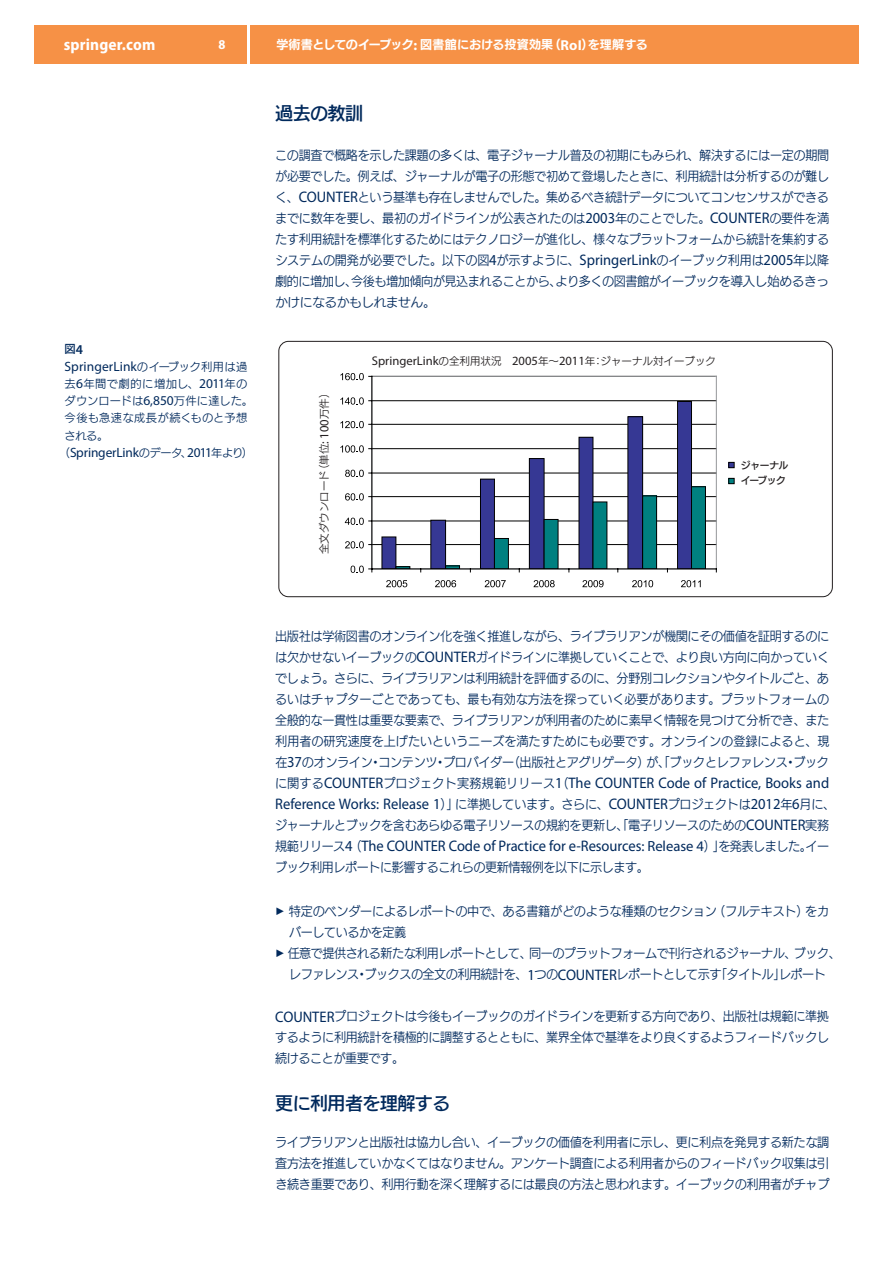
<style>
.page{position:relative;width:893px;height:1263px;background:#fff}
.page>*{position:absolute;margin:0;border:0;box-sizing:border-box;transform-origin:0 0}
.t1{font:18px "New Rodin Pro N DB";letter-spacing:-.03em;color:#00295c}
.t2{font:700 semi-condensed 16.5px "Myriad Pro";letter-spacing:.01em;color:#fff}
.t3{font:15.3px/21px "Myriad Pro";color:#00295c;scale:.95 1}
.t4{font:13.5px "Myriad Pro";letter-spacing:-.01em;color:#00295c}
.t5{font:700 semi-condensed 13.5px "Myriad Pro";color:#fff}
.t6{font:12.75px/21px "New Rodin Pro N M";letter-spacing:-.03em;color:#00295c;text-align:justify;scale:.95 1}
.t7{font:12px "New Rodin Pro N B";color:#fff}
.t8{font:11.25px/17.2px "New Rodin Pro N M";letter-spacing:.025em;color:#00295c}
.t9{font:11.25px "New Rodin Pro N DB";color:#00295c}
.t10{font:10.5px "New Rodin Pro N M";color:#231f20}
.t11{font:9.75px/15px "New Rodin Pro N DB";letter-spacing:-.055em;color:#231f20}
.s1{font-family:"Myriad Pro";font-weight:700;font-size:14.4px}
.s2{font-family:"Myriad Pro";font-weight:600;font-size:13.5px}
.s3{font-family:"New Rodin Pro N M";font-size:11.25px}
.s4{font-family:"Myriad Pro";font-size:13.5px}
.s5{font-family:"Myriad Pro";font-size:15.3px}
.s6{font-family:"Myriad Pro";font-size:12.6px}
.s7{font-family:"New Rodin Pro N M";font-size:12.75px}
.s8{font-size:14.7px}
.s9{font-family:"S Buttons"}
</style>
<div class="page">
<div style="left:34px;top:26px;width:213px;height:38px;background:#f69146"></div>
<div style="left:251px;top:26px;width:608px;height:38px;background:#f69146"></div>
<div style="left:278px;top:341px;width:555px;height:256px;border:1px solid #231f20;border-radius:10px"></div>
<hr style="left:372px;top:400px;width:344px;height:1px;background:#000">
<hr style="left:372px;top:424px;width:344px;height:1px;background:#000">
<hr style="left:372px;top:448px;width:344px;height:1px;background:#000">
<hr style="left:372px;top:473px;width:344px;height:1px;background:#000">
<hr style="left:372px;top:496px;width:344px;height:1px;background:#000">
<hr style="left:372px;top:521px;width:344px;height:1px;background:#000">
<hr style="left:372px;top:544px;width:344px;height:1px;background:#000">
<hr style="left:371px;top:376px;width:1px;height:193px;background:#949699">
<hr style="left:372px;top:568px;width:344px;height:1px;background:#949699">
<hr style="left:716px;top:376px;width:1px;height:193px;background:#949699">
<hr style="left:372px;top:376px;width:344px;height:1px;background:#949699">
<div style="left:382px;top:537px;width:14px;height:32px;background:#363894"></div>
<div style="left:431px;top:520px;width:15px;height:49px;background:#363894"></div>
<div style="left:430px;top:520px;width:16px;height:49px;border:1px solid #000"></div>
<div style="left:480px;top:479px;width:14px;height:90px;background:#363894"></div>
<div style="left:480px;top:479px;width:15px;height:90px;border:1px solid #000"></div>
<div style="left:529px;top:459px;width:15px;height:110px;background:#363894"></div>
<div style="left:529px;top:458px;width:15px;height:111px;border:1px solid #000"></div>
<div style="left:579px;top:437px;width:14px;height:132px;background:#363894"></div>
<div style="left:579px;top:437px;width:14px;height:132px;border:1px solid #000"></div>
<div style="left:628px;top:417px;width:15px;height:152px;background:#363894"></div>
<div style="left:627px;top:416px;width:16px;height:153px;border:1px solid #000"></div>
<div style="left:677px;top:401px;width:14px;height:168px;background:#363894"></div>
<div style="left:677px;top:401px;width:15px;height:168px;border:1px solid #000"></div>
<div style="left:396px;top:566px;width:14px;height:3px;border:1px solid #000"></div>
<div style="left:445px;top:565px;width:15px;height:4px;border:1px solid #000"></div>
<div style="left:494px;top:538px;width:14px;height:31px;background:#008080"></div>
<div style="left:494px;top:538px;width:15px;height:31px;border:1px solid #000"></div>
<div style="left:544px;top:519px;width:14px;height:50px;background:#008080"></div>
<div style="left:544px;top:519px;width:14px;height:50px;border:1px solid #000"></div>
<div style="left:593px;top:502px;width:14px;height:67px;background:#008080"></div>
<div style="left:593px;top:502px;width:14px;height:67px;border:1px solid #000"></div>
<div style="left:643px;top:496px;width:14px;height:73px;background:#008080"></div>
<div style="left:642px;top:495px;width:15px;height:74px;border:1px solid #000"></div>
<div style="left:691px;top:487px;width:14px;height:82px;background:#008080"></div>
<div style="left:691px;top:486px;width:15px;height:83px;border:1px solid #000"></div>
<hr style="left:372px;top:569px;width:344px;height:1px;background:#000">
<hr style="left:372px;top:376px;width:1px;height:193px;background:#000">
<svg style="left:351px;top:566px;width:22px;height:7px"></svg>
<svg style="left:345px;top:541px;width:27px;height:7px"></svg>
<svg style="left:345px;top:518px;width:27px;height:7px"></svg>
<svg style="left:345px;top:493px;width:27px;height:7px"></svg>
<svg style="left:345px;top:470px;width:27px;height:7px"></svg>
<svg style="left:340px;top:445px;width:32px;height:8px"></svg>
<svg style="left:340px;top:421px;width:32px;height:7px"></svg>
<svg style="left:340px;top:397px;width:32px;height:8px"></svg>
<svg style="left:340px;top:373px;width:32px;height:7px"></svg>
<svg style="left:386px;top:580px;width:21px;height:7px"></svg>
<svg style="left:435px;top:580px;width:21px;height:7px"></svg>
<svg style="left:485px;top:580px;width:21px;height:7px"></svg>
<svg style="left:533px;top:580px;width:22px;height:7px"></svg>
<svg style="left:582px;top:580px;width:22px;height:7px"></svg>
<svg style="left:632px;top:580px;width:21px;height:7px"></svg>
<svg style="left:681px;top:580px;width:20px;height:7px"></svg>
<div style="left:728px;top:462px;width:7px;height:6px;border:1px solid #000"></div>
<div style="left:728px;top:478px;width:7px;height:6px;border:1px solid #000"></div>
<p class="t2" style="left:64px;top:35px;width:93px">springer.com</p>
<p class="t5" style="left:218px;top:37px;width:8px">8</p>
<p class="t7" style="left:276px;top:35px;width:373px">学術書としてのイーブック<span class="s1">:</span> 図書館における投資効果（<span class="s1">RoI</span>）を理解する</p>
<p class="t9" style="left:65px;top:339px;width:20px">図<span class="s2">4</span></p>
<p class="t4" style="left:65px;top:358px;width:184px">SpringerLink<span class="s3">のイーブック利用は過</span></p>
<p class="t8" style="left:65px;top:374px;width:190px">去<span class="s4">6</span>年間で劇的に増加し、<span class="s4">2011</span>年のダウンロードは<span class="s4">6,850</span>万件に達した。今後も急速な成長が続くものと予想される。</p>
<p class="t4" style="left:59px;top:444px;width:196px"><span class="s3">（</span>SpringerLink<span class="s3">のデータ、</span>2011<span class="s3">年より）</span></p>
<h1 class="t1" style="left:275px;top:97px;width:89px">過去の教訓</h1>
<p class="t6" style="left:275px;top:143px;width:585px">この調査で概略を示した課題の多くは、電子ジャーナル普及の初期にもみられ、解決するには一定の期間が必要でした。例えば、ジャーナルが電子の形態で初めて登場したときに、利用統計は分析するのが難しく、<span class="s5">COUNTER</span>という基準も存在しませんでした。集めるべき統計データについてコンセンサスができるまでに数年を要し、最初のガイドラインが公表されたのは<span class="s5">2003</span>年のことでした。<span class="s5">COUNTER</span>の要件を満たす利用統計を標準化するためにはテクノロジーが進化し、様々なプラットフォームから統計を集約するシステムの開発が必要でした。以下の図<span class="s5">4</span>が示すように、<span class="s5">SpringerLink</span>のイーブック利用は<span class="s5">2005</span>年以降劇的に増加し、今後も増加傾向が見込まれることから、より多くの図書館がイーブックを導入し始めるきっかけになるかもしれません。</p>
<p class="t10" style="left:315px;top:554px;width:168px;rotate:-90deg">全文ダウンロード（単位<span class="s6">: 100</span>万件）</p>
<p class="t10" style="left:372px;top:352px;width:356px"><span class="s6">SpringerLink</span>の全利用状況　<span class="s6">2005</span>年～<span class="s6">2011</span>年：ジャーナル対イーブック　</p>
<p class="t11" style="left:741px;top:457px;width:49px">ジャーナルイーブック</p>
<p class="t6" style="left:275px;top:624px;width:585px">出版社は学術図書のオンライン化を強く推進しながら、ライブラリアンが機関にその価値を証明するのには欠かせないイーブックの<span class="s5">COUNTER</span>ガイドラインに準拠していくことで、より良い方向に向かっていくでしょう。さらに、ライブラリアンは利用統計を評価するのに、分野別コレクションやタイトルごと、あるいはチャプターごとであっても、最も有効な方法を探っていく必要があります。プラットフォームの全般的な一貫性は重要な要素で、ライブラリアンが利用者のために素早く情報を見つけて分析でき、また利用者の研究速度を上げたいというニーズを満たすためにも必要です。オンラインの登録によると、現在<span class="s5">37</span>のオンライン・コンテンツ・プロバイダー（出版社とアグリゲータ）が、「ブックとレファレンス・ブック</p>
<p class="t3" style="left:275px;top:772px;width:591px"><span class="s7">に関する</span>COUNTER<span class="s7">プロジェクト実務規範リリース</span>1<span class="s7">（</span>The COUNTER Code of Practice, Books and<br>Reference Works: Release 1<span class="s7">）」に準拠しています。さらに、</span>COUNTER<span class="s7">プロジェクトは</span>2012<span class="s7">年</span>6<span class="s7">月に、</span></p>
<p class="t6" style="left:275px;top:813px;width:585px">ジャーナルとブックを含むあらゆる電子リソースの規約を更新し、「電子リソースのための<span class="s5">COUNTER</span>実務</p>
<p class="t3" style="left:275px;top:835px;width:585px"><span class="s7">規範リリース</span>4 <span class="s7">（</span>The COUNTER Code of Practice for e-Resources<span class="s8">: Release 4</span><span class="s7">）」を発表しました。イー</span></p>
<p class="t6" style="left:275px;top:855px;width:395px">ブック利用レポートに影響するこれらの更新情報例を以下に示します。</p>
<p class="t6" style="left:275px;top:900px;width:585px"><span class="s9">7</span> 特定のベンダーによるレポートの中で、ある書籍がどのような種類のセクション（フルテキスト）をカ</p>
<p class="t6" style="left:289px;top:921px;width:125px">バーしているかを定義</p>
<p class="t6" style="left:275px;top:942px;width:597px"><span class="s9">7</span> 任意で提供される新たな利用レポートとして、同一のプラットフォームで刊行されるジャーナル、ブック、</p>
<p class="t6" style="left:289px;top:963px;width:566px">レファレンス・ブックスの全文の利用統計を、<span class="s5">1</span>つの<span class="s5">COUNTER</span>レポートとして示す「タイトル」レポート</p>
<p class="t6" style="left:275px;top:1005px;width:585px"><span class="s5">COUNTER</span>プロジェクトは今後もイーブックのガイドラインを更新する方向であり、出版社は規範に準拠するように利用統計を積極的に調整するとともに、業界全体で基準をより良くするようフィードバックし続けることが重要です。</p>
<h1 class="t1" style="left:275px;top:1087px;width:177px">更に利用者を理解する</h1>
<p class="t6" style="left:275px;top:1131px;width:585px">ライブラリアンと出版社は協力し合い、イーブックの価値を利用者に示し、更に利点を発見する新たな調査方法を推進していかなくてはなりません。アンケート調査による利用者からのフィードバック収集は引き続き重要であり、利用行動を深く理解するには最良の方法と思われます。イーブックの利用者がチャプ</p>
</div>
